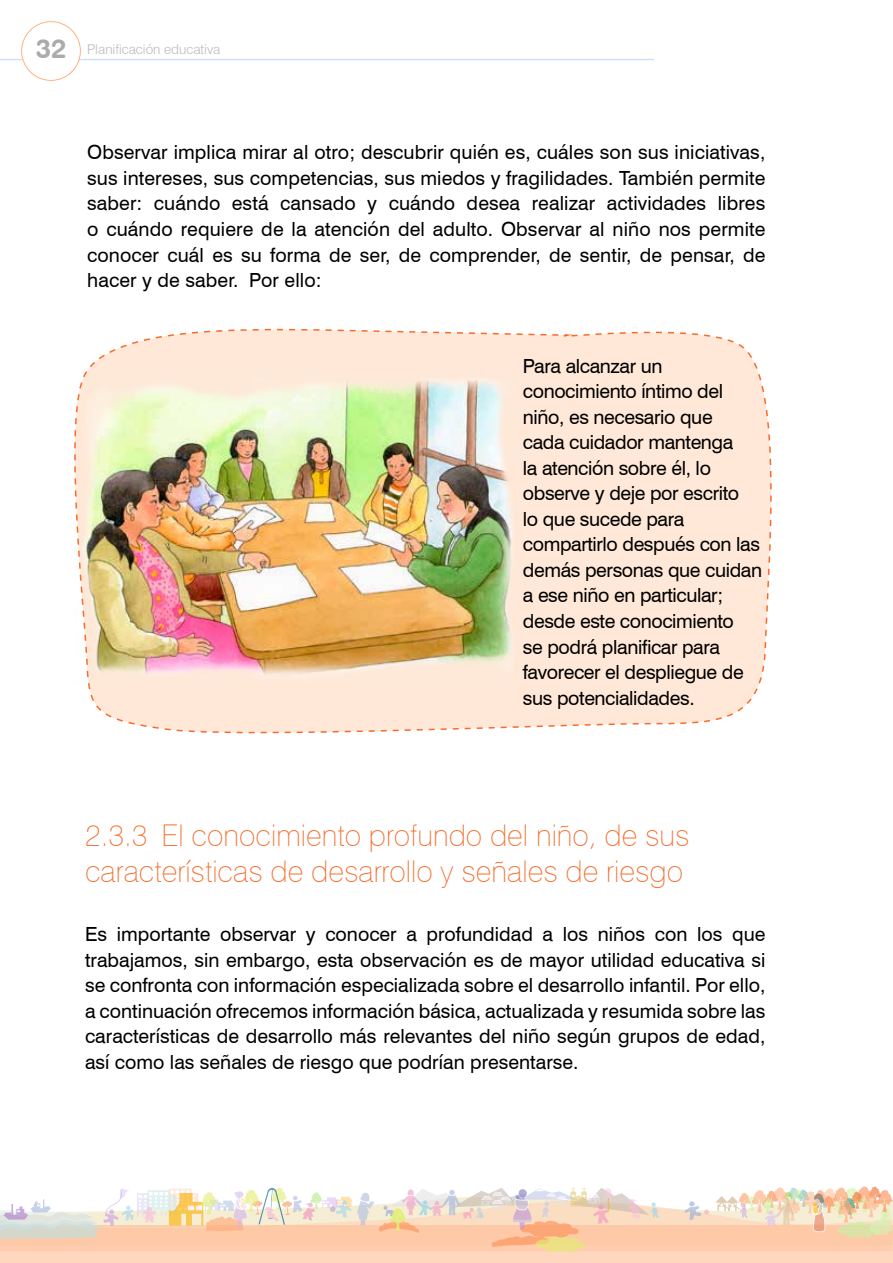
<style>
.page{position:relative;width:893px;height:1263px;background:#fff}
.page>*{position:absolute;margin:0;border:0;box-sizing:border-box;transform-origin:0 0}
.t1{font:100 30px/36px "Swiss 721 BT";color:#f46d2d}
.t2{font:19.5px/25.5px "Swiss 721 BT";letter-spacing:-.02em;color:#000;text-align:justify}
.t3{font:300 13.5px "Swiss 721 BT";color:#b9baba}
.s1{font-family:"Swiss 721 BT Bold Rounded";font-weight:400;font-size:27px;color:#aaabab}
</style>
<div class="page">
<div style="left:0;top:1225px;width:893px;height:38px;background:#ffd6be"></div>
<hr style="left:0;top:59px;width:654px;height:1px;background:#d3dff6">
<div style="left:22px;top:22px;width:58px;height:58px;background:#fff;border-radius:50%"></div>
<div style="left:21px;top:21px;width:60px;height:60px;border:1px solid #ffb286;border-radius:50%"></div>
<svg style="left:0;top:1186px;width:893px;height:67px"></svg>
<svg style="left:74px;top:430px;width:1px;height:64px"></svg>
<svg style="left:177px;top:731px;width:222px;height:3px"></svg>
<svg style="left:767px;top:410px;width:5px;height:214px"></svg>
<svg style="left:88px;top:329px;width:679px;height:402px;background:#fee8d8"></svg>
<img style="left:75px;top:368px;width:441px;height:316px">
<p class="t3" style="left:36px;top:41px;width:186px"><span class="s1">32</span> Planificación educativa</p>
<p class="t2" style="left:87px;top:140px;width:680px">Observar implica mirar al otro; descubrir quién es, cuáles son sus iniciativas, sus intereses, sus competencias, sus miedos y fragilidades. También permite saber: cuándo está cansado y cuándo desea realizar actividades libres o cuándo requiere de la atención del adulto. Observar al niño nos permite conocer cuál es su forma de ser, de comprender, de sentir, de pensar, de hacer y de saber. Por ello:</p>
<p class="t2" style="left:523px;top:353px;width:241px;text-align:left">Para alcanzar un conocimiento íntimo del niño, es necesario que<br>cada cuidador mantenga<br>la atención sobre él, lo observe y deje por escrito<br>lo que sucede para compartirlo después con las demás personas que cuidan a ese niño en particular; desde este conocimiento<br>se podrá planificar para favorecer el despliegue de sus potencialidades.</p>
<h1 class="t1" style="left:85px;top:817px;width:606px">2.3.3 El conocimiento profundo del niño, de sus características de desarrollo y señales de riesgo</h1>
<p class="t2" style="left:85px;top:921px;width:682px">Es importante observar y conocer a profundidad a los niños con los que trabajamos, sin embargo, esta observación es de mayor utilidad educativa si se confronta con información especializada sobre el desarrollo infantil. Por ello, a continuación ofrecemos información básica, actualizada y resumida sobre las características de desarrollo más relevantes del niño según grupos de edad, así como las señales de riesgo que podrían presentarse.</p>
</div>
